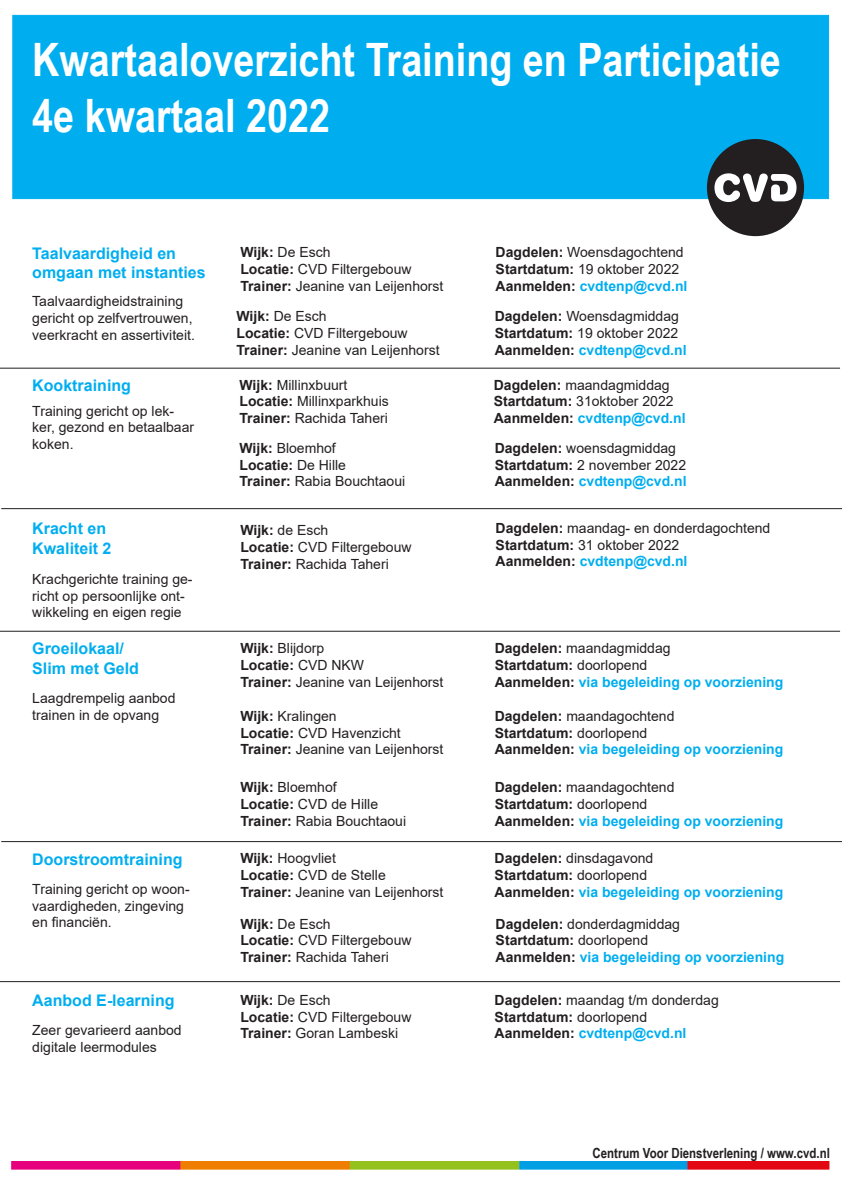
<style>
.page{position:relative;width:842px;height:1191px;background:#fff}
.page>*{position:absolute;margin:0;border:0;box-sizing:border-box;transform-origin:0 0}
.t1{font:700 46px/55.2px "Arial Narrow";color:#fff}
.t2{font:700 16px/19.2px "Arial";color:#00aeef}
.t3{font:14px/16.8px "Arial";color:#231f20}
.t4{font:700 14px/16.8px "Arial";color:#00aeef}
.t5{font:700 14px/16.8px "Arial";color:#231f20}
.t6{font:700 14px "Arial Narrow";color:#231f20}
.s1{font-weight:700}
.s2{color:#231f20}
.s3{font-weight:400}
.s4{color:#00aeef}
.s5{font-weight:400;color:#231f20}
</style>
<div class="page">
<div style="left:12px;top:15px;width:817px;height:184px;background:#00aeef"></div>
<div style="left:707px;top:139px;width:97px;height:97px;background:#231f20;border-radius:50%"></div>
<svg style="left:714px;top:173px;width:82px;height:29px"></svg>
<hr style="left:0;top:368px;width:840px;height:1px;background:#231f20">
<hr style="left:1px;top:508px;width:841px;height:1px;background:#231f20">
<hr style="left:0;top:631px;width:840px;height:1px;background:#231f20">
<hr style="left:1px;top:841px;width:841px;height:1px;background:#231f20">
<img style="left:11px;top:1161px;width:819px;height:8px">
<hr style="left:0;top:981px;width:840px;height:1px;background:#231f20">
<p class="t1" style="left:32px;top:30px;width:750px">Kwartaaloverzicht Training en Participatie<br>4e kwartaal 2022</p>
<p class="t2" style="left:32px;top:244px;width:145px">Taalvaardigheid en</p>
<p class="t2" style="left:32px;top:263px;width:175px">omgaan met instanties</p>
<p class="t3" style="left:32px;top:293px;width:164px">Taalvaardigheidstraining gericht op zelfvertrouwen, veerkracht en assertiviteit.</p>
<p class="t3" style="left:240px;top:244px;width:205px"><span class="s1">Wijk:</span> De Esch<br><span class="s1">Locatie:</span> CVD Filtergebouw<br><span class="s1">Trainer:</span> Jeanine van Leijenhorst</p>
<p class="t3" style="left:496px;top:244px;width:190px"><span class="s1">Dagdelen:</span> Woensdagochtend</p>
<p class="t3" style="left:496px;top:261px;width:185px"><span class="s1">Startdatum:</span> 19 oktober 2022</p>
<p class="t4" style="left:496px;top:278px;width:193px"><span class="s2">Aanmelden:</span> cvdtenp@cvd.nl</p>
<p class="t3" style="left:236px;top:308px;width:205px"><span class="s1">Wijk:</span> De Esch<br><span class="s1">Locatie:</span> CVD Filtergebouw<br><span class="s1">Trainer:</span> Jeanine van Leijenhorst</p>
<p class="t3" style="left:495px;top:308px;width:186px"><span class="s1">Dagdelen:</span> Woensdagmiddag</p>
<p class="t3" style="left:495px;top:325px;width:185px"><span class="s1">Startdatum:</span> 19 oktober 2022</p>
<p class="t4" style="left:495px;top:342px;width:193px"><span class="s2">Aanmelden:</span> cvdtenp@cvd.nl</p>
<p class="t2" style="left:32px;top:376px;width:100px">Kooktraining</p>
<p class="t3" style="left:239px;top:376px;width:109px"><span class="s1">Wijk:</span> Millinxbuurt</p>
<p class="t3" style="left:239px;top:393px;width:151px"><span class="s1">Locatie:</span> Millinxparkhuis</p>
<p class="t3" style="left:239px;top:410px;width:150px"><span class="s1">Trainer:</span> Rachida Taheri</p>
<p class="t3" style="left:494px;top:376px;width:177px"><span class="s1">Dagdelen:</span> maandagmiddag</p>
<p class="t3" style="left:494px;top:393px;width:181px"><span class="s1">Startdatum:</span> 31oktober 2022</p>
<p class="t4" style="left:494px;top:410px;width:193px"><span class="s2">Aanmelden:</span> cvdtenp@cvd.nl</p>
<p class="t3" style="left:32px;top:402px;width:163px">Training gericht op lek&shy;ker, gezond en betaalbaar koken.</p>
<p class="t3" style="left:239px;top:439px;width:167px"><span class="s1">Wijk:</span> Bloemhof<br><span class="s1">Locatie:</span> De Hille<br><span class="s1">Trainer:</span> Rabia Bouchtaoui</p>
<p class="t3" style="left:495px;top:439px;width:183px"><span class="s1">Dagdelen:</span> woensdagmiddag</p>
<p class="t3" style="left:495px;top:456px;width:193px"><span class="s1">Startdatum:</span> 2 november 2022</p>
<p class="t4" style="left:495px;top:473px;width:193px"><span class="s2">Aanmelden:</span> cvdtenp@cvd.nl</p>
<p class="t2" style="left:32px;top:519px;width:81px">Kracht en<br>Kwaliteit 2</p>
<p class="t3" style="left:240px;top:521px;width:89px"><span class="s1">Wijk:</span> de Esch</p>
<p class="t3" style="left:240px;top:538px;width:173px"><span class="s1">Locatie:</span> CVD Filtergebouw</p>
<p class="t3" style="left:240px;top:555px;width:150px"><span class="s1">Trainer:</span> Rachida Taheri</p>
<p class="t3" style="left:32px;top:570px;width:162px">Krachgerichte training ge&shy;richt op persoonlijke ont&shy;wikkeling en eigen regie</p>
<p class="t2" style="left:32px;top:639px;width:108px">Groeilokaal/<br>Slim met Geld</p>
<p class="t3" style="left:240px;top:639px;width:85px"><span class="s1">Wijk:</span> Blijdorp</p>
<p class="t5" style="left:240px;top:656px;width:125px">Locatie: <span class="s3">CVD NKW</span></p>
<p class="t3" style="left:240px;top:673px;width:205px"><span class="s1">Trainer:</span> Jeanine van Leijenhorst</p>
<p class="t3" style="left:32px;top:689px;width:145px">Laagdrempelig aanbod</p>
<p class="t3" style="left:32px;top:706px;width:128px">trainen in de opvang</p>
<p class="t3" style="left:240px;top:707px;width:98px"><span class="s1">Wijk:</span> Kralingen</p>
<p class="t3" style="left:240px;top:724px;width:162px"><span class="s1">Locatie:</span> CVD Havenzicht</p>
<p class="t3" style="left:240px;top:741px;width:205px"><span class="s1">Trainer:</span> Jeanine van Leijenhorst</p>
<p class="t3" style="left:240px;top:778px;width:98px"><span class="s1">Wijk:</span> Bloemhof</p>
<p class="t3" style="left:240px;top:795px;width:139px"><span class="s1">Locatie:</span> CVD de Hille</p>
<p class="t3" style="left:240px;top:812px;width:167px"><span class="s1">Trainer:</span> Rabia Bouchtaoui</p>
<p class="t3" style="left:496px;top:519px;width:276px"><span class="s1">Dagdelen:</span> maandag- en donderdagochtend</p>
<p class="t5" style="left:496px;top:536px;width:193px">Startdatum: <span class="s3">31 oktober 2022<br></span>Aanmelden: <span class="s4">cvdtenp@cvd.nl</span></p>
<p class="t3" style="left:495px;top:639px;width:177px"><span class="s1">Dagdelen:</span> maandagmiddag</p>
<p class="t4" style="left:495px;top:656px;width:290px"><span class="s2">Startdatum:</span> <span class="s5">doorlopend<br></span><span class="s2">Aanmelden:</span> via begeleiding op voorziening</p>
<p class="t3" style="left:495px;top:707px;width:181px"><span class="s1">Dagdelen:</span> maandagochtend</p>
<p class="t4" style="left:495px;top:724px;width:290px"><span class="s2">Startdatum:</span> <span class="s5">doorlopend<br></span><span class="s2">Aanmelden:</span> via begeleiding op voorziening</p>
<p class="t3" style="left:495px;top:778px;width:181px"><span class="s1">Dagdelen:</span> maandagochtend</p>
<p class="t4" style="left:495px;top:795px;width:290px"><span class="s2">Startdatum:</span> <span class="s5">doorlopend<br></span><span class="s2">Aanmelden:</span> via begeleiding op voorziening</p>
<p class="t2" style="left:32px;top:850px;width:152px">Doorstroomtraining</p>
<p class="t3" style="left:240px;top:850px;width:97px"><span class="s1">Wijk:</span> Hoogvliet</p>
<p class="t3" style="left:240px;top:867px;width:147px"><span class="s1">Locatie:</span> CVD de Stelle</p>
<p class="t3" style="left:240px;top:883px;width:205px"><span class="s1">Trainer:</span> Jeanine van Leijenhorst</p>
<p class="t3" style="left:495px;top:850px;width:160px"><span class="s1">Dagdelen:</span> dinsdagavond</p>
<p class="t5" style="left:495px;top:867px;width:154px">Startdatum: <span class="s3">doorlopend</span></p>
<p class="t4" style="left:495px;top:884px;width:290px"><span class="s2">Aanmelden:</span> via begeleiding op voorziening</p>
<p class="t3" style="left:32px;top:880px;width:159px">Training gericht op woon&shy;vaardigheden, zingeving en financiën.</p>
<p class="t3" style="left:240px;top:915px;width:173px"><span class="s1">Wijk:</span> De Esch<br><span class="s1">Locatie:</span> CVD Filtergebouw<br><span class="s1">Trainer:</span> Rachida Taheri</p>
<p class="t3" style="left:496px;top:915px;width:186px"><span class="s1">Dagdelen:</span> donderdagmiddag</p>
<p class="t5" style="left:496px;top:932px;width:154px">Startdatum: <span class="s3">doorlopend</span></p>
<p class="t4" style="left:496px;top:949px;width:290px"><span class="s2">Aanmelden:</span> via begeleiding op voorziening</p>
<p class="t3" style="left:495px;top:991px;width:226px"><span class="s1">Dagdelen:</span> maandag t/m donderdag</p>
<p class="t5" style="left:495px;top:1008px;width:154px">Startdatum: <span class="s3">doorlopend</span></p>
<p class="t2" style="left:32px;top:991px;width:144px">Aanbod E-learning</p>
<p class="t3" style="left:240px;top:991px;width:92px"><span class="s1">Wijk:</span> De Esch</p>
<p class="t3" style="left:240px;top:1008px;width:173px"><span class="s1">Locatie:</span> CVD Filtergebouw</p>
<p class="t3" style="left:240px;top:1025px;width:159px"><span class="s1">Trainer:</span> Goran Lambeski</p>
<p class="t3" style="left:32px;top:1021px;width:151px">Zeer gevarieerd aanbod</p>
<p class="t4" style="left:495px;top:1025px;width:193px"><span class="s2">Aanmelden:</span> cvdtenp@cvd.nl</p>
<p class="t3" style="left:32px;top:1038px;width:126px">digitale leermodules</p>
<p class="t6" style="left:592px;top:1142px;width:239px">Centrum Voor Dienstverlening / www.cvd.nl</p>
</div>
